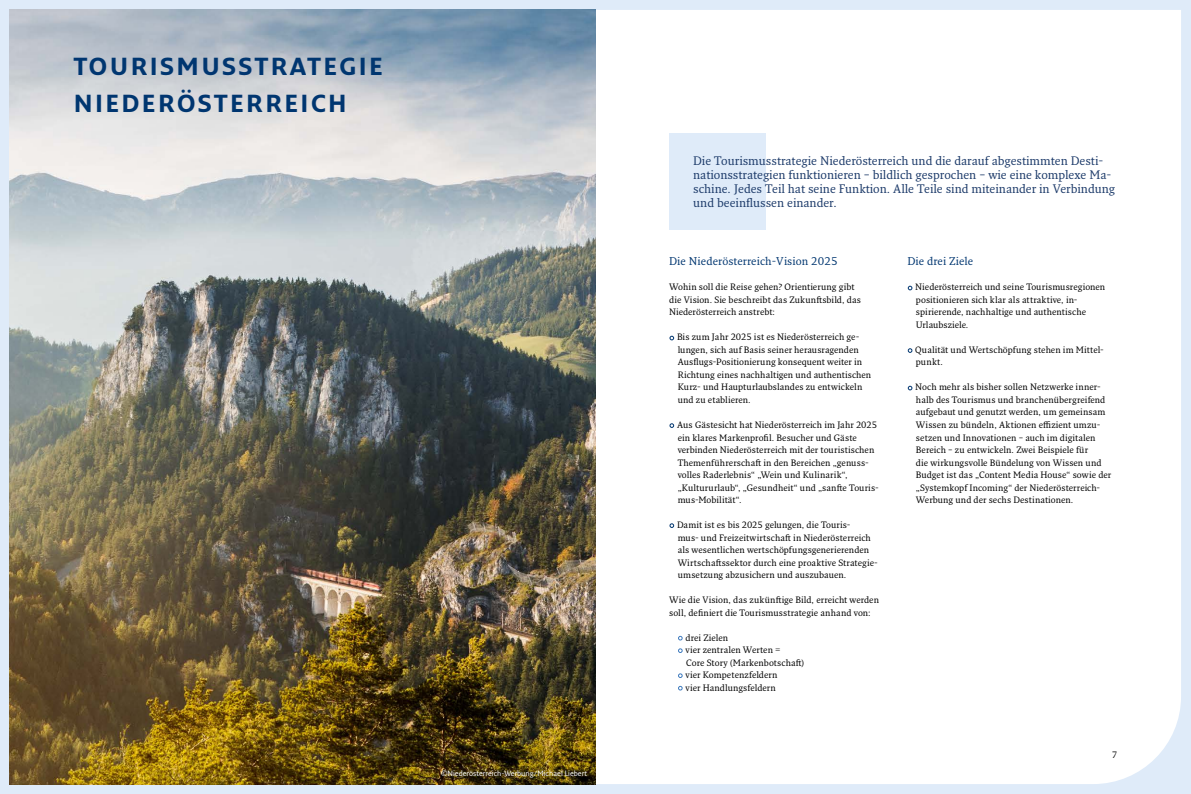
<style>
.page{position:relative;width:1191px;height:794px;background:#fff}
.page>*{position:absolute;margin:0;border:0;box-sizing:border-box;transform-origin:0 0}
.t1{font:700 24px/37.5px "Fresco Sans Pro";letter-spacing:.1em;color:#003670}
.t2{font:12px/14px "Fresco Pro";color:#1d3b6a}
.t3{font:11px "Fresco Pro";letter-spacing:.01em;color:#003670}
.t4{font:9px/12.5px "Fresco Pro";letter-spacing:.005em;color:#000}
.t5{font:7.5px "Fresco Sans Pro";color:#fff}
.s1{color:#003670}
.s2{color:#3f7bbe}
</style>
<div class="page">
<div style="left:595px;top:0;width:596px;height:794px;background:#dfebf9"></div>
<div style="left:595px;top:10px;width:586px;height:774px;background:#fff"></div>
<div style="left:0;top:0;width:595px;height:794px;background:#dfebf9"></div>
<img style="left:10px;top:10px;width:585px;height:774px">
<div style="left:669px;top:133px;width:97px;height:97px;background:#dfebf9"></div>
<h1 class="t1" style="left:74px;top:47px;width:311px">TOURISMUSSTRATEGIE<br>NIEDERÖSTERREICH</h1>
<p class="t5" style="left:441px;top:768px;width:147px">©Niederösterreich-Werbung/Michael Liebert</p>
<p class="t2" style="left:693px;top:154px;width:423px">Die Tourismusstrategie Niederösterreich und die darauf abgestimmten Desti&shy;nationsstrategien funktionieren – bildlich gesprochen – wie eine komplexe Ma&shy;schine. Jedes Teil hat seine Funktion. Alle Teile sind miteinander in Verbindung und beeinflussen einander.</p>
<p class="t3" style="left:669px;top:254px;width:170px">Die Niederösterreich-Vision 2025</p>
<p class="t4" style="left:669px;top:281px;width:193px">Wohin soll die Reise gehen? Orientierung gibt die Vision. Sie beschreibt das Zukunftsbild, das<br>Niederösterreich anstrebt:</p>
<p class="t4" style="left:677px;top:331px;width:195px;text-indent:-9px"><span class="s1">•</span> Bis zum Jahr 2025 ist es Niederösterreich ge&shy;lungen, sich auf Basis seiner herausragenden Ausflugs-Positionierung konsequent weiter in Richtung eines nachhaltigen und authentischen Kurz- und Haupturlaubslandes zu entwickeln und zu etablieren.</p>
<p class="t4" style="left:677px;top:418px;width:203px;text-indent:-9px"><span class="s1">•</span> Aus Gästesicht hat Niederösterreich im Jahr 2025 ein klares Markenprofil. Besucher und Gäste verbinden Niederösterreich mit der touristischen Themenführerschaft in den Bereichen „genuss&shy;volles Raderlebnis“ „Wein und Kulinarik“, „Kultururlaub“, „Gesundheit“ und „sanfte Touris&shy;mus-Mobilität“.</p>
<p class="t4" style="left:677px;top:518px;width:202px;text-indent:-9px"><span class="s1">•</span> Damit ist es bis 2025 gelungen, die Touris-<br>mus- und Freizeitwirtschaft in Niederösterreich als wesentlichen wertschöpfungsgenerierenden Wirtschaftssektor durch eine proaktive Strategie&shy;umsetzung abzusichern und auszubauen.</p>
<p class="t4" style="left:669px;top:593px;width:211px">Wie die Vision, das zukünftige Bild, erreicht werden soll, definiert die Tourismusstrategie anhand von:</p>
<p class="t4" style="left:677px;top:631px;width:52px"><span class="s2">•</span> drei Zielen</p>
<p class="t4" style="left:686px;top:643px;width:119px;text-indent:-9px"><span class="s2">•</span> vier zentralen Werten =<br>Core Story (Markenbotschaft)</p>
<p class="t4" style="left:677px;top:668px;width:101px"><span class="s2">•</span> vier Kompetenzfeldern</p>
<p class="t4" style="left:677px;top:681px;width:100px"><span class="s2">•</span> vier Handlungsfeldern</p>
<p class="t3" style="left:907px;top:254px;width:67px">Die drei Ziele</p>
<p class="t4" style="left:916px;top:281px;width:191px;text-indent:-9px"><span class="s1">•</span> Niederösterreich und seine Tourismusregionen positionieren sich klar als attraktive, in&shy;spirierende, nachhaltige und authentische Urlaubsziele.</p>
<p class="t4" style="left:916px;top:343px;width:189px;text-indent:-8px"><span class="s1">•</span> Qualität und Wertschöpfung stehen im Mittel&shy;punkt.</p>
<p class="t4" style="left:916px;top:381px;width:197px;text-indent:-9px"><span class="s1">•</span> Noch mehr als bisher sollen Netzwerke inner&shy;halb des Tourismus und branchenübergreifend aufgebaut und genutzt werden, um gemeinsam Wissen zu bündeln, Aktionen effizient umzu&shy;setzen und Innovationen – auch im digitalen Bereich – zu entwickeln. Zwei Beispiele für<br>die wirkungsvolle Bündelung von Wissen und Budget ist das „Content Media House“ sowie der „Systemkopf Incoming“ der Niederösterreich-Werbung und der sechs Destinationen.</p>
<p class="t4" style="left:1112px;top:748px;width:7px">7</p>
</div>
